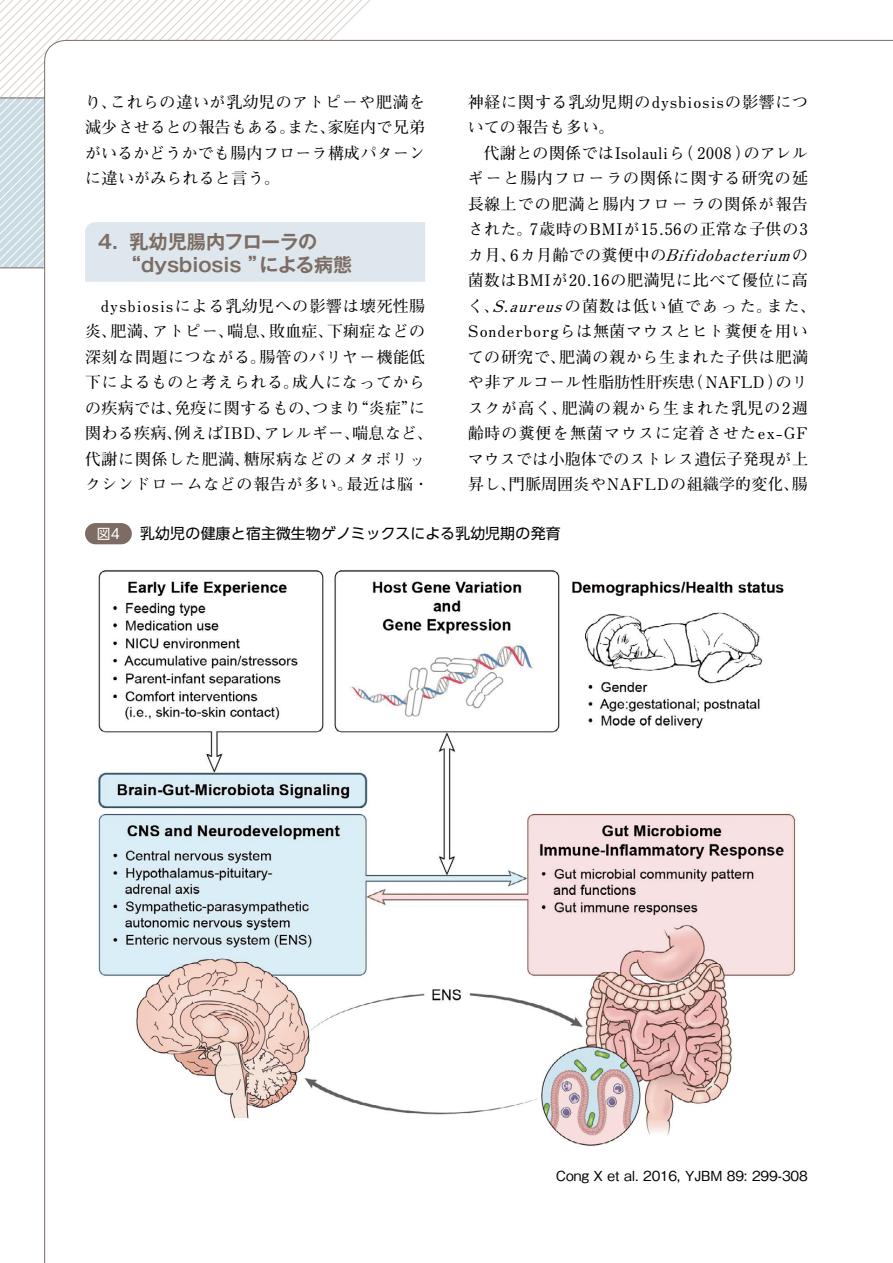
<style>
.page{position:relative;width:893px;height:1263px;background:#fff}
.page>*{position:absolute;margin:0;border:0;box-sizing:border-box;transform-origin:0 0}
.t1{font:700 19.2px/23.4px "Gothic MB101 Pro De";color:#7c6c63}
.t2{font:700 15.9px/25.5px "Futo Min A101 Pro";letter-spacing:.04em;color:#000;text-align:center}
.t3{font:700 15.9px/25.5px "Futo Min A101 Pro";letter-spacing:.065em;color:#000}
.t4{font:14.85px "UD Shin Go Pro";color:#000}
.t5{font:500 13.8px "Gothic BBB Pr 5";letter-spacing:-.01em;color:#000}
.t6{font:13.8px "UD Shin Go Pro";color:#fff}
.s1{font-style:italic}
</style>
<div class="page">
<svg style="left:0;top:0;width:425px;height:282px"></svg>
<img style="left:98px;top:570px;width:698px;height:576px">
<div style="left:85px;top:523px;width:47px;height:21px;background:#7c6c63;border-radius:11px"></div>
<p class="t2" style="left:85px;top:87px;width:342px;text-align:justify">り、これらの違いが乳幼児のアトピーや肥満を減少させるとの報告もある。また、家庭内で兄弟がいるかどうかでも腸内フローラ構成パターンに違いがみられると言う。</p>
<p class="t1" style="left:122px;top:227px;width:232px;text-indent:-24px">4．乳幼児腸内フローラの“dysbiosis ”による病態</p>
<p class="t2" style="left:85px;top:291px;width:350px">dysbiosisによる乳幼児への影響は壊死性腸<br>炎、肥満、アトピー、喘息、敗血症、下痢症などの深刻な問題につながる。腸管のバリヤー機能低下によるものと考えられる。成人になってからの疾病では、免疫に関するもの、つまり“炎症”に関わる疾病、例えばIBD、アレルギー、喘息など、代謝に関係した肥満、糖尿病などのメタボリックシンドロームなどの報告が多い。最近は脳・</p>
<p class="t3" style="left:468px;top:87px;width:342px">神経に関する乳幼児期のdysbiosisの影響についての報告も多い。</p>
<p class="t2" style="left:468px;top:138px;width:350px">代謝との関係ではIsolauliら（ 2008 ）のアレル<br>ギーと腸内フローラの関係に関する研究の延長線上での肥満と腸内フローラの関係が報告された。7歳時のBMIが15.56の正常な子供の3カ月、6 カ月齢での糞便中の <span class="s1">Bifidobacterium</span> の菌数はBMIが20.16の肥満児に比べて優位に高く、<span class="s1">S.aureus</span>の菌数は低い値であった。また、<br>Sonderborgらは無菌マウスとヒト糞便を用いての研究で、肥満の親から生まれた子供は肥満や非アルコール性脂肪性肝疾患（ NAFLD ）のリスクが高く、肥満の親から生まれた乳児の2週齢時の糞便を無菌マウスに定着させたex-GFマウスでは小胞体でのストレス遺伝子発現が上昇し、門脈周囲炎やNAFLDの組織学的変化、腸</p>
<p class="t6" style="left:97px;top:522px;width:24px">図4</p>
<p class="t4" style="left:140px;top:522px;width:422px">乳幼児の健康と宿主微生物ゲノミックスによる乳幼児期の発育</p>
<p class="t5" style="left:556px;top:1164px;width:254px">Cong X et al. 2016, YJBM 89: 299-308</p>
</div>
